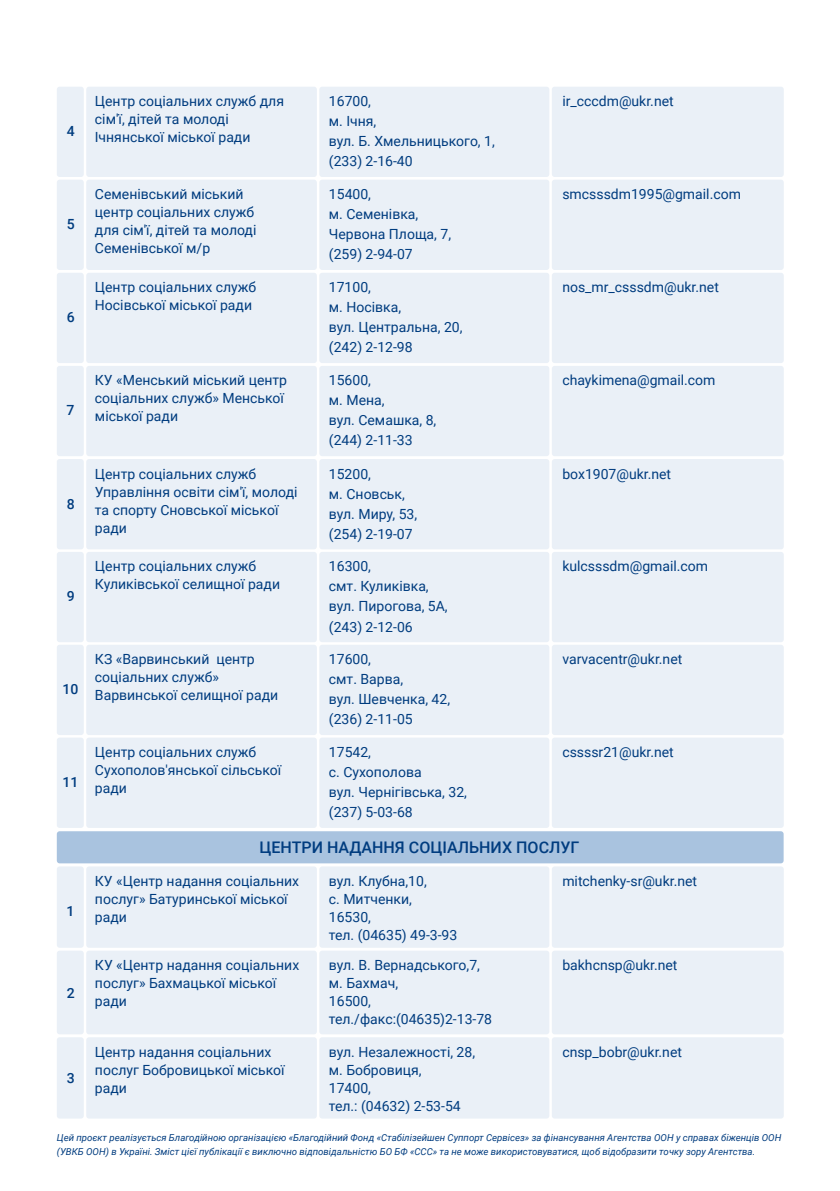
<style>
.page{position:relative;width:840px;height:1191px;background:#fff}
.page>*{position:absolute;margin:0;border:0;box-sizing:border-box;transform-origin:0 0}
.t1{font:500 16px "Roboto";color:#003c7f}
.t2{font:14px/20px "Roboto";color:#003c7f}
.t3{font:500 14px "Roboto";color:#003c7f}
.t4{font:italic 9.6px/14px "Roboto";color:#003c7f}
</style>
<div class="page">
<div style="left:57px;top:831px;width:726px;height:32px;background:#a9c3df;border-radius:3px"></div>
<div style="left:86px;top:87px;width:231px;height:90px;background:#eaf0f7;border-radius:3px"></div>
<div style="left:57px;top:87px;width:27px;height:90px;background:#eaf0f7;border-radius:3px"></div>
<div style="left:319px;top:87px;width:230px;height:90px;background:#eaf0f7;border-radius:3px"></div>
<div style="left:551px;top:87px;width:232px;height:90px;background:#eaf0f7;border-radius:3px"></div>
<div style="left:86px;top:180px;width:231px;height:90px;background:#eaf0f7;border-radius:3px"></div>
<div style="left:57px;top:180px;width:27px;height:90px;background:#eaf0f7;border-radius:3px"></div>
<div style="left:319px;top:180px;width:230px;height:90px;background:#eaf0f7;border-radius:3px"></div>
<div style="left:551px;top:180px;width:232px;height:90px;background:#eaf0f7;border-radius:3px"></div>
<div style="left:86px;top:273px;width:231px;height:90px;background:#eaf0f7;border-radius:3px"></div>
<div style="left:57px;top:273px;width:27px;height:90px;background:#eaf0f7;border-radius:3px"></div>
<div style="left:319px;top:273px;width:230px;height:90px;background:#eaf0f7;border-radius:3px"></div>
<div style="left:551px;top:273px;width:232px;height:90px;background:#eaf0f7;border-radius:3px"></div>
<div style="left:86px;top:366px;width:231px;height:90px;background:#eaf0f7;border-radius:3px"></div>
<div style="left:57px;top:366px;width:27px;height:90px;background:#eaf0f7;border-radius:3px"></div>
<div style="left:319px;top:366px;width:230px;height:90px;background:#eaf0f7;border-radius:3px"></div>
<div style="left:551px;top:366px;width:232px;height:90px;background:#eaf0f7;border-radius:3px"></div>
<div style="left:86px;top:459px;width:231px;height:90px;background:#eaf0f7;border-radius:3px"></div>
<div style="left:57px;top:459px;width:27px;height:90px;background:#eaf0f7;border-radius:3px"></div>
<div style="left:319px;top:459px;width:230px;height:90px;background:#eaf0f7;border-radius:3px"></div>
<div style="left:551px;top:459px;width:232px;height:90px;background:#eaf0f7;border-radius:3px"></div>
<div style="left:86px;top:552px;width:231px;height:90px;background:#eaf0f7;border-radius:3px"></div>
<div style="left:57px;top:552px;width:27px;height:90px;background:#eaf0f7;border-radius:3px"></div>
<div style="left:319px;top:552px;width:230px;height:90px;background:#eaf0f7;border-radius:3px"></div>
<div style="left:551px;top:552px;width:232px;height:90px;background:#eaf0f7;border-radius:3px"></div>
<div style="left:86px;top:645px;width:231px;height:90px;background:#eaf0f7;border-radius:3px"></div>
<div style="left:57px;top:645px;width:27px;height:90px;background:#eaf0f7;border-radius:3px"></div>
<div style="left:319px;top:645px;width:230px;height:90px;background:#eaf0f7;border-radius:3px"></div>
<div style="left:551px;top:645px;width:232px;height:90px;background:#eaf0f7;border-radius:3px"></div>
<div style="left:86px;top:737px;width:231px;height:91px;background:#eaf0f7;border-radius:3px"></div>
<div style="left:57px;top:737px;width:27px;height:91px;background:#eaf0f7;border-radius:3px"></div>
<div style="left:319px;top:737px;width:230px;height:91px;background:#eaf0f7;border-radius:3px"></div>
<div style="left:551px;top:737px;width:232px;height:91px;background:#eaf0f7;border-radius:3px"></div>
<div style="left:86px;top:866px;width:231px;height:81px;background:#eaf0f7;border-radius:3px"></div>
<div style="left:57px;top:866px;width:27px;height:81px;background:#eaf0f7;border-radius:3px"></div>
<div style="left:319px;top:866px;width:230px;height:81px;background:#eaf0f7;border-radius:3px"></div>
<div style="left:551px;top:866px;width:232px;height:81px;background:#eaf0f7;border-radius:3px"></div>
<div style="left:86px;top:950px;width:231px;height:84px;background:#eaf0f7;border-radius:3px"></div>
<div style="left:57px;top:950px;width:27px;height:84px;background:#eaf0f7;border-radius:3px"></div>
<div style="left:319px;top:950px;width:230px;height:84px;background:#eaf0f7;border-radius:3px"></div>
<div style="left:551px;top:950px;width:232px;height:84px;background:#eaf0f7;border-radius:3px"></div>
<div style="left:86px;top:1037px;width:231px;height:81px;background:#eaf0f7;border-radius:3px"></div>
<div style="left:57px;top:1037px;width:27px;height:81px;background:#eaf0f7;border-radius:3px"></div>
<div style="left:319px;top:1037px;width:230px;height:81px;background:#eaf0f7;border-radius:3px"></div>
<div style="left:551px;top:1037px;width:232px;height:81px;background:#eaf0f7;border-radius:3px"></div>
<p class="t3" style="left:67px;top:121px;width:9px">4</p>
<p class="t3" style="left:67px;top:214px;width:9px">5</p>
<p class="t3" style="left:67px;top:307px;width:9px">6</p>
<p class="t3" style="left:67px;top:400px;width:9px">7</p>
<p class="t3" style="left:67px;top:494px;width:9px">8</p>
<p class="t3" style="left:67px;top:586px;width:9px">9</p>
<p class="t3" style="left:63px;top:679px;width:17px">10</p>
<p class="t3" style="left:63px;top:772px;width:17px">11</p>
<p class="t3" style="left:67px;top:901px;width:9px">1</p>
<p class="t3" style="left:67px;top:983px;width:9px">2</p>
<p class="t3" style="left:67px;top:1068px;width:9px">3</p>
<p class="t2" style="left:95px;top:91px;width:190px">Центр соціальних служб для</p>
<p class="t2" style="left:562px;top:91px;width:113px">ir_cccdm@ukr.net</p>
<p class="t2" style="left:95px;top:110px;width:157px;line-height:18px">сім'ї, дітей та молоді<br>Ічнянської міської ради</p>
<p class="t2" style="left:329px;top:91px;width:167px">16700,<br>м. Ічня,<br>вул. Б. Хмельницького, 1, (233) 2-16-40</p>
<p class="t2" style="left:95px;top:184px;width:150px">Семенівський міський</p>
<p class="t2" style="left:562px;top:184px;width:180px">smcsssdm1995@gmail.com</p>
<p class="t2" style="left:95px;top:203px;width:163px;line-height:18px">центр соціальних служб для сім'ї, дітей та молоді<br>Семенівської м/р</p>
<p class="t2" style="left:329px;top:184px;width:124px">15400,<br>м. Семенівка,<br>Червона Площа, 7, (259) 2-94-07</p>
<p class="t2" style="left:95px;top:277px;width:163px">Центр соціальних служб</p>
<p class="t2" style="left:562px;top:277px;width:158px">nos_mr_csssdm@ukr.net</p>
<p class="t2" style="left:95px;top:295px;width:158px">Носівської міської ради</p>
<p class="t2" style="left:329px;top:277px;width:135px">17100,<br>м. Носівка,<br>вул. Центральна, 20, (242) 2-12-98</p>
<p class="t2" style="left:95px;top:370px;width:193px">КУ «Менський міський центр</p>
<p class="t2" style="left:562px;top:370px;width:155px">chaykimena@gmail.com</p>
<p class="t2" style="left:95px;top:389px;width:190px;line-height:18px">соціальних служб» Менської міської ради</p>
<p class="t2" style="left:329px;top:370px;width:109px">15600,<br>м. Мена,<br>вул. Семашка, 8, (244) 2-11-33</p>
<p class="t2" style="left:95px;top:463px;width:163px">Центр соціальних служб</p>
<p class="t2" style="left:562px;top:463px;width:110px">box1907@ukr.net</p>
<p class="t2" style="left:95px;top:482px;width:204px;line-height:18px">Управління освіти сім'ї, молоді та спорту Сновської міської ради</p>
<p class="t2" style="left:329px;top:463px;width:90px">15200,<br>м. Cновськ, вул. Миру, 53, (254) 2-19-07</p>
<p class="t2" style="left:95px;top:556px;width:163px">Центр соціальних служб</p>
<p class="t2" style="left:562px;top:556px;width:147px">kulcsssdm@gmail.com</p>
<p class="t2" style="left:95px;top:574px;width:186px">Куликівської селищної ради</p>
<p class="t2" style="left:329px;top:556px;width:120px">16300,<br>смт. Куликівка, вул. Пирогова, 5А, (243) 2-12-06</p>
<p class="t2" style="left:95px;top:649px;width:161px">КЗ «Варвинський центр</p>
<p class="t2" style="left:562px;top:649px;width:121px">varvacentr@ukr.net</p>
<p class="t2" style="left:95px;top:668px;width:185px;line-height:18px">соціальних служб»<br>Варвинської селищної ради</p>
<p class="t2" style="left:329px;top:649px;width:123px">17600,<br>смт. Варва,<br>вул. Шевченка, 42, (236) 2-11-05</p>
<p class="t2" style="left:95px;top:741px;width:163px">Центр соціальних служб</p>
<p class="t2" style="left:562px;top:741px;width:113px">cssssr21@ukr.net</p>
<p class="t2" style="left:95px;top:760px;width:188px;line-height:18px">Сухополов'янської сільської ради</p>
<p class="t2" style="left:329px;top:741px;width:139px">17542,<br>с. Сухополова<br>вул. Чернігівська, 32, (237) 5-03-68</p>
<p class="t1" style="left:259px;top:836px;width:321px">ЦЕНТРИ НАДАННЯ СОЦІАЛЬНИХ ПОСЛУГ</p>
<p class="t2" style="left:329px;top:871px;width:130px;line-height:18px">вул. Клубна,10,<br>с. Митченки,<br>16530,<br>тел. (04635) 49-3-93</p>
<p class="t2" style="left:95px;top:870px;width:206px">КУ «Центр надання соціальних</p>
<p class="t2" style="left:562px;top:870px;width:136px">mitchenky-sr@ukr.net</p>
<p class="t2" style="left:95px;top:889px;width:194px;line-height:18px">послуг» Батуринської міської ради</p>
<p class="t2" style="left:95px;top:954px;width:206px">КУ «Центр надання соціальних</p>
<p class="t2" style="left:562px;top:954px;width:117px">bakhcnsp@ukr.net</p>
<p class="t2" style="left:95px;top:973px;width:183px;line-height:18px">послуг» Бахмацької міської ради</p>
<p class="t2" style="left:329px;top:955px;width:165px;line-height:18px">вул. В. Вернадського,7, м. Бахмач,<br>16500, тел./факс:(04635)2-13-78</p>
<p class="t2" style="left:95px;top:1041px;width:178px">Центр надання соціальних</p>
<p class="t2" style="left:562px;top:1041px;width:121px">cnsp_bobr@ukr.net</p>
<p class="t2" style="left:95px;top:1060px;width:191px;line-height:18px">послуг Бобровицької міської ради</p>
<p class="t2" style="left:329px;top:1042px;width:148px;line-height:18px">вул. Незалежності, 28, м. Бобровиця,<br>17400,<br>тел.: (04632) 2-53-54</p>
<p class="t4" style="left:57px;top:1130px;width:725px">Цей проєкт реалізується Благодійною організацією «Благодійний Фонд «Стабілізейшен Суппорт Сервісез» за фінансування Агентства ООН у справах біженців ООН (УВКБ ООН) в Україні. Зміст цієї публікації є виключно відповідальністю БО БФ «ССС» та не може використовуватися, щоб відобразити точку зору Агентства.</p>
</div>
